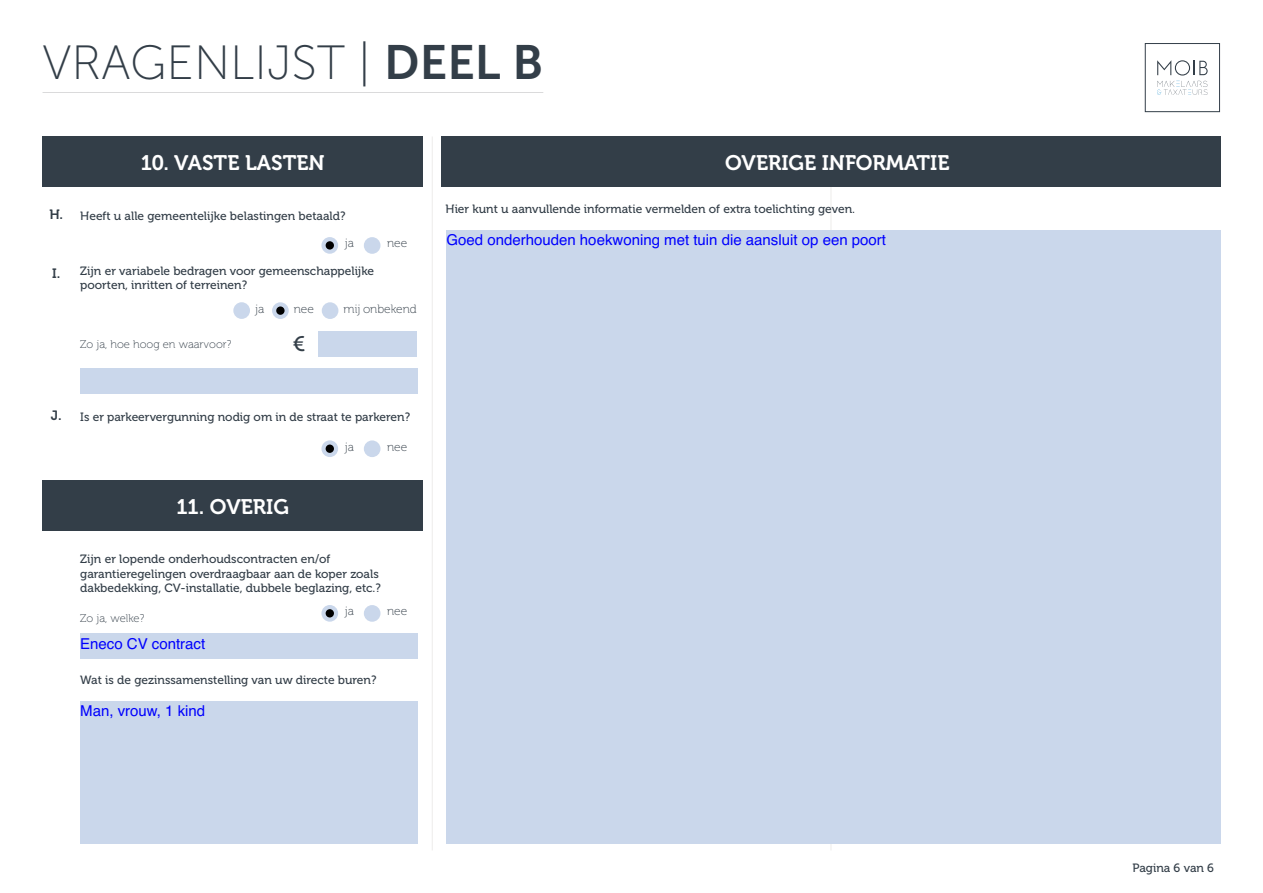
<style>
.page{position:relative;width:1263px;height:893px;background:#fff}
.page>*{position:absolute;margin:0;border:0;box-sizing:border-box;transform-origin:0 0}
.t1{font:48px "Museo Sans 100";color:#333e48}
.t2{font:21px "Museo 700";color:#fff}
.t3{font:21px "Museo 500";color:#333e48}
.t4{font:15px "Helvetica";color:#0000fe}
.t5{font:12px/14.4px "Museo 500";color:#333e48}
.t6{font:12px "Museo 100";color:#333e48}
.t7{font:11.25px "Museo 100";color:#333e48}
.s1{font-family:"Museo Sans 700"}
.s2{font-family:"Museo 700";font-size:13.5px}
</style>
<div class="page">
<div style="left:1145px;top:43px;width:75px;height:69px;border:1px solid #333e48"></div>
<svg style="left:1157px;top:60px;width:50px;height:35px"></svg>
<hr style="left:43px;top:92px;width:500px;height:1px;background:#646569">
<div style="left:42px;top:136px;width:381px;height:51px;background:#333e48"></div>
<div style="left:42px;top:480px;width:381px;height:51px;background:#333e48"></div>
<hr style="left:432px;top:136px;width:1px;height:714px;background:#dbd8d6">
<hr style="left:831px;top:136px;width:1px;height:714px;background:#dbd8d6">
<div style="left:441px;top:136px;width:780px;height:51px;background:#333e48"></div>
<div style="left:321px;top:237px;width:17px;height:17px;background:#cad7eb;border-radius:50%"></div>
<div style="left:326px;top:241px;width:8px;height:9px;background:#000;border-radius:50%"></div>
<div style="left:364px;top:237px;width:16px;height:17px;background:#cad7eb;border-radius:50%"></div>
<div style="left:233px;top:302px;width:17px;height:17px;background:#cad7eb;border-radius:50%"></div>
<div style="left:272px;top:302px;width:17px;height:17px;background:#cad7eb;border-radius:50%"></div>
<div style="left:276px;top:306px;width:9px;height:9px;background:#000;border-radius:50%"></div>
<div style="left:322px;top:302px;width:16px;height:17px;background:#cad7eb;border-radius:50%"></div>
<div style="left:318px;top:331px;width:99px;height:25px;background:#cad7eb"></div>
<div style="left:80px;top:368px;width:338px;height:25px;background:#cad7eb"></div>
<svg style="left:321px;top:440px;width:17px;height:17px"></svg>
<div style="left:326px;top:445px;width:8px;height:8px;background:#000;border-radius:50%"></div>
<div style="left:364px;top:440px;width:16px;height:17px;background:#cad7eb;border-radius:50%"></div>
<svg style="left:321px;top:605px;width:17px;height:17px"></svg>
<div style="left:326px;top:609px;width:8px;height:8px;background:#000;border-radius:50%"></div>
<div style="left:364px;top:605px;width:16px;height:17px;background:#cad7eb;border-radius:50%"></div>
<div style="left:80px;top:634px;width:338px;height:25px;background:#cad7eb"></div>
<div style="left:80px;top:701px;width:338px;height:143px;background:#cad7eb"></div>
<div style="left:446px;top:230px;width:775px;height:613px;background:#cad7eb"></div>
<h1 class="t1" style="left:43px;top:37px;width:502px">VRAGENLIJST | <span class="s1">DEEL B</span></h1>
<h2 class="t2" style="left:141px;top:151px;width:185px">10. VASTE LASTEN</h2>
<p class="t5" style="left:49px;top:209px;width:298px"><span class="s2">H.</span> Heeft u alle gemeentelijke belastingen betaald?</p>
<p class="t6" style="left:345px;top:237px;width:11px">ja</p>
<p class="t6" style="left:387px;top:237px;width:22px">nee</p>
<p class="t5" style="left:80px;top:264px;width:295px;text-indent:-28px"><span class="s2">I.</span> Zijn er variabele bedragen voor gemeenschappelijke poorten, inritten of terreinen?</p>
<p class="t6" style="left:255px;top:302px;width:11px">ja</p>
<p class="t6" style="left:294px;top:302px;width:22px">nee</p>
<p class="t6" style="left:344px;top:302px;width:75px">mij onbekend</p>
<p class="t7" style="left:80px;top:338px;width:153px">Zo ja, hoe hoog en waarvoor?</p>
<h2 class="t3" style="left:293px;top:333px;width:14px">€</h2>
<p class="t5" style="left:51px;top:410px;width:361px"><span class="s2">J.</span> Is er parkeervergunning nodig om in de straat te parkeren?</p>
<p class="t6" style="left:345px;top:440px;width:11px">ja</p>
<p class="t6" style="left:387px;top:440px;width:22px">nee</p>
<h2 class="t2" style="left:176px;top:495px;width:114px">11. OVERIG</h2>
<p class="t5" style="left:80px;top:552px;width:302px">Zijn er lopende onderhoudscontracten en/of garantieregelingen overdraagbaar aan de koper zoals dakbedekking, CV-installatie, dubbele beglazing, etc.?</p>
<p class="t7" style="left:80px;top:612px;width:66px">Zo ja, welke?</p>
<p class="t6" style="left:345px;top:605px;width:11px">ja</p>
<p class="t6" style="left:387px;top:605px;width:22px">nee</p>
<p class="t4" style="left:80px;top:637px;width:127px">Eneco CV contract</p>
<p class="t5" style="left:80px;top:673px;width:298px">Wat is de gezinssamenstelling van uw directe buren?</p>
<p class="t4" style="left:80px;top:704px;width:127px">Man, vrouw, 1 kind</p>
<h2 class="t2" style="left:725px;top:151px;width:226px">OVERIGE INFORMATIE</h2>
<p class="t5" style="left:445px;top:202px;width:411px">Hier kunt u aanvullende informatie vermelden of extra toelichting geven.</p>
<p class="t4" style="left:446px;top:233px;width:441px">Goed onderhouden hoekwoning met tuin die aansluit op een poort</p>
<p class="t5" style="left:1132px;top:861px;width:83px">Pagina 6 van 6</p>
</div>
